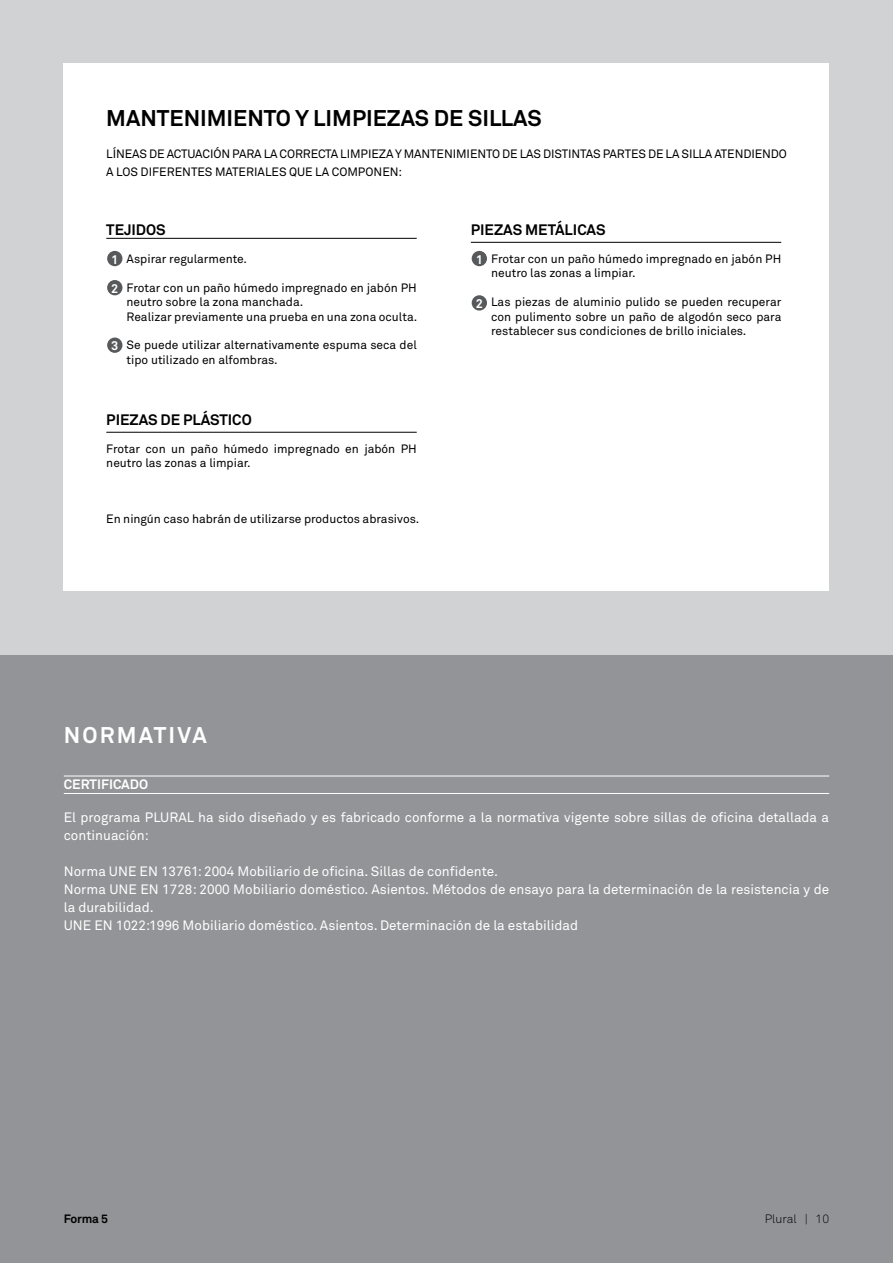
<style>
.page{position:relative;width:893px;height:1263px;background:#fff}
.page>*{position:absolute;margin:0;border:0;box-sizing:border-box;transform-origin:0 0}
.t1{font:700 22.5px "Akkurat";color:#000}
.t2{font:700 22.5px "Akkurat";letter-spacing:.1em;color:#fff}
.t3{font:700 15px "Akkurat";color:#000}
.t4{font:13.5px/18px "Akkurat";color:#fff}
.t5{font:700 13.5px "Akkurat";color:#fff}
.t6{font:700 12.6px "Akkurat";color:#fff}
.t7{font:12px/14.4px "Akkurat";color:#000}
.t8{font:300 12px "Akkurat";color:#000}
.t9{font:700 12px "Akkurat";letter-spacing:-.02em;color:#000}
</style>
<div class="page">
<div style="left:0;top:648px;width:893px;height:615px;background:#939498"></div>
<div style="left:0;top:0;width:893px;height:655px;background:#d1d2d4"></div>
<div style="left:64px;top:64px;width:765px;height:527px;background:#fff"></div>
<hr style="left:64px;top:776px;width:765px;height:1px;background:#fff">
<hr style="left:64px;top:793px;width:765px;height:1px;background:#fff">
<div style="left:107px;top:251px;width:15px;height:15px;background:#57595b;border-radius:50%"></div>
<div style="left:472px;top:251px;width:15px;height:15px;background:#57595b;border-radius:50%"></div>
<div style="left:107px;top:280px;width:15px;height:15px;background:#57595b;border-radius:50%"></div>
<div style="left:472px;top:295px;width:15px;height:16px;background:#57595b;border-radius:50%"></div>
<div style="left:107px;top:338px;width:15px;height:15px;background:#57595b;border-radius:50%"></div>
<hr style="left:106px;top:238px;width:311px;height:1px;background:#000">
<hr style="left:471px;top:242px;width:310px;height:1px;background:#000">
<hr style="left:106px;top:432px;width:311px;height:1px;background:#000">
<h1 class="t1" style="left:106px;top:104px;width:437px">MANTENIMIENTO Y LIMPIEZAS DE SILLAS</h1>
<p class="t7" style="left:106px;top:145px;width:682px;line-height:18px">LÍNEAS DE ACTUACIÓN PARA LA CORRECTA LIMPIEZA Y MANTENIMIENTO DE LAS DISTINTAS PARTES DE LA SILLA ATENDIENDO<br>A LOS DIFERENTES MATERIALES QUE LA COMPONEN:</p>
<p class="t3" style="left:106px;top:220px;width:61px">TEJIDOS</p>
<p class="t3" style="left:471px;top:220px;width:136px">PIEZAS METÁLICAS</p>
<p class="t7" style="left:127px;top:251px;width:122px">Aspirar regularmente.</p>
<p class="t7" style="left:127px;top:280px;width:292px">Frotar con un paño húmedo impregnado en jabón PH neutro sobre la zona manchada.<br>Realizar previamente una prueba en una zona oculta.</p>
<p class="t7" style="left:127px;top:338px;width:292px">Se puede utilizar alternativamente espuma seca del tipo utilizado en alfombras.</p>
<p class="t6" style="left:111px;top:251px;width:9px">1</p>
<p class="t6" style="left:476px;top:251px;width:9px">1</p>
<p class="t6" style="left:111px;top:280px;width:9px">2</p>
<p class="t6" style="left:476px;top:296px;width:9px">2</p>
<p class="t6" style="left:111px;top:338px;width:9px">3</p>
<p class="t7" style="left:491px;top:251px;width:292px">Frotar con un paño húmedo impregnado en jabón PH neutro las zonas a limpiar.</p>
<p class="t7" style="left:491px;top:295px;width:292px;text-align:justify">Las piezas de aluminio pulido se pueden recuperar con pulimento sobre un paño de algodón seco para restablecer sus condiciones de brillo iniciales.</p>
<p class="t3" style="left:106px;top:410px;width:147px">PIEZAS DE PLÁSTICO</p>
<p class="t7" style="left:106px;top:441px;width:312px">Frotar con un paño húmedo impregnado en jabón PH neutro las zonas a limpiar.</p>
<p class="t7" style="left:106px;top:511px;width:314px">En ningún caso habrán de utilizarse productos abrasivos.</p>
<h1 class="t2" style="left:64px;top:721px;width:145px">NORMATIVA</h1>
<p class="t5" style="left:64px;top:776px;width:86px">CERTIFICADO</p>
<p class="t4" style="left:64px;top:808px;width:767px">El programa PLURAL ha sido diseñado y es fabricado conforme a la normativa vigente sobre sillas de oficina detallada a continuación:</p>
<p class="t4" style="left:64px;top:862px;width:767px">Norma UNE EN 13761: 2004 Mobiliario de oficina. Sillas de confidente.<br>Norma UNE EN 1728: 2000 Mobiliario doméstico. Asientos. Métodos de ensayo para la determinación de la resistencia y de la durabilidad.<br>UNE EN 1022:1996 Mobiliario doméstico. Asientos. Determinación de la estabilidad</p>
<p class="t9" style="left:64px;top:1211px;width:46px">Forma 5</p>
<p class="t8" style="left:765px;top:1211px;width:66px">Plural | 10</p>
</div>
